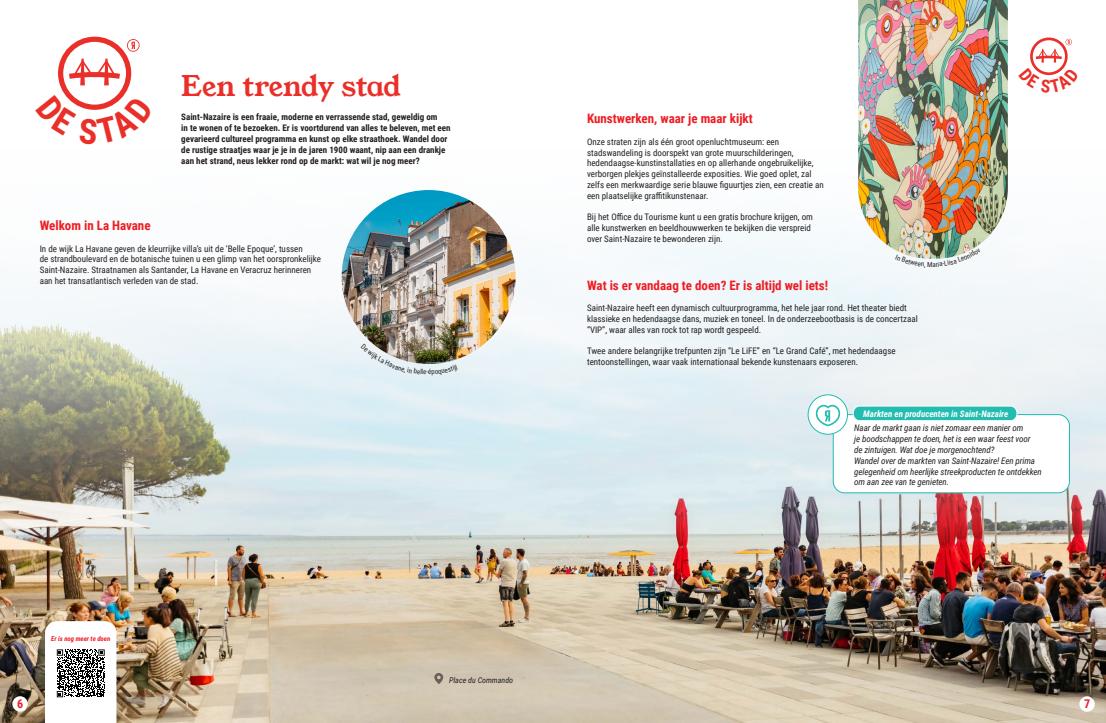
<style>
.page{position:relative;width:1106px;height:723px;background:#fff}
.page>*{position:absolute;margin:0;border:0;box-sizing:border-box;transform-origin:0 0}
.t1{font:28px "Young Serif";letter-spacing:-.01em;color:#ea2f29}
.t2{font:700 13px "Roboto Condensed";color:#ee1d23}
.t3{font:700 12px "Roboto Condensed";color:#ee1d23}
.t4{font:9px/10.8px "Roboto Condensed";color:#231f20}
.t5{font:700 9px/10.8px "Roboto Condensed";color:#231f20}
.t6{font:italic 9px/10.8px "Roboto Condensed";letter-spacing:-.01em;color:#231f20}
.t7{font:italic 700 9px "Roboto Condensed";color:#fff}
.t8{font:italic 8px "Roboto Condensed";color:#231f20}
.t9{font:7px "Roboto Condensed";color:#231f20}
.t10{font:italic 700 6.7px "Roboto Condensed";color:#ee1d23}
</style>
<div class="page">
<img style="left:0;top:0;width:1106px;height:723px">
<svg style="left:434px;top:673px;width:9px;height:11px"></svg>
<svg style="left:45px;top:621px;width:71px;height:102px"></svg>
<img style="left:341px;top:190px;width:174px;height:174px;border-radius:87px">
<img style="left:858px;top:0;width:149px;height:259px">
<div style="left:1079px;top:696px;width:15px;height:16px;background:#fff;border-radius:50%"></div>
<div style="left:12px;top:696px;width:16px;height:15px;background:#fff;border-radius:50%"></div>
<div style="left:833px;top:415px;width:236px;height:78px;background:#fff;border-radius:11px"></div>
<div style="left:832px;top:414px;width:238px;height:79px;border:1px solid #22bcb1;border-radius:11px"></div>
<div style="left:808px;top:395px;width:39px;height:39px;background:#fff;border-radius:50%"></div>
<div style="left:807px;top:394px;width:41px;height:41px;border:1px solid #22bcb1;border-radius:50%"></div>
<svg style="left:852px;top:405px;width:165px;height:16px;background:#48c7be"></svg>
<svg style="left:815px;top:404px;width:25px;height:22px"></svg>
<svg style="left:35px;top:37px;width:119px;height:107px"></svg>
<svg style="left:1018px;top:38px;width:61px;height:55px"></svg>
<svg style="left:361px;top:344px;width:96px;height:32px;background:#b5b9b1"></svg>
<svg style="left:895px;top:248px;width:86px;height:20px"></svg>
<h1 class="t1" style="left:181px;top:70px;width:221px">Een trendy stad</h1>
<p class="t5" style="left:181px;top:111px;width:271px">Saint-Nazaire is een fraaie, moderne en verrassende stad, geweldig om<br>in te wonen of te bezoeken. Er is voortdurend van alles te beleven, met een gevarieerd cultureel programma en kunst op elke straathoek. Wandel door de rustige straatjes waar je je in de jaren 1900 waant, nip aan een drankje aan het strand, neus lekker rond op de markt: wat wil je nog meer?</p>
<h2 class="t2" style="left:40px;top:216px;width:112px">Welkom in La Havane</h2>
<p class="t4" style="left:40px;top:243px;width:283px">In de wijk La Havane geven de kleurrijke villa’s uit de ‘Belle Epoque’, tussen<br>de strandboulevard en de botanische tuinen u een glimp van het oorspronkelijke Saint-Nazaire. Straatnamen als Santander, La Havane en Veracruz herinneren aan het transatlantisch verleden van de stad.</p>
<p class="t10" style="left:51px;top:634px;width:61px">Er is nog meer te doen</p>
<p class="t9" style="left:426px;top:367px;width:3px">-</p>
<p class="t8" style="left:449px;top:674px;width:66px">Place du Commando</p>
<h2 class="t2" style="left:587px;top:109px;width:167px">Kunstwerken, waar je maar kijkt</h2>
<p class="t4" style="left:587px;top:136px;width:238px">Onze straten zijn als één groot openluchtmuseum: een stadswandeling is doorspekt van grote muurschilderingen, hedendaagse-kunstinstallaties en op allerhande ongebruikelijke, verborgen plekjes geïnstalleerde exposities. Wie goed oplet, zal zelfs een merkwaardige serie blauwe figuurtjes zien, een creatie an een plaatselijke graffitikunstenaar.</p>
<p class="t4" style="left:587px;top:211px;width:227px">Bij het Office du Tourisme kunt u een gratis brochure krijgen, om alle kunstwerken en beeldhouwwerken te bekijken die verspreid over Saint-Nazaire te bewonderen zijn.</p>
<h2 class="t2" style="left:587px;top:276px;width:243px">Wat is er vandaag te doen? Er is altijd wel iets!</h2>
<p class="t4" style="left:587px;top:302px;width:332px">Saint-Nazaire heeft een dynamisch cultuurprogramma, het hele jaar rond. Het theater biedt klassieke en hedendaagse dans, muziek en toneel. In de onderzeebootbasis is de concertzaal “VIP”, waar alles van rock tot rap wordt gespeeld.</p>
<p class="t4" style="left:587px;top:345px;width:310px">Twee andere belangrijke trefpunten zijn “Le LiFE” en “Le Grand Café”, met hedendaagse tentoonstellingen, waar vaak internationaal bekende kunstenaars exposeren.</p>
<p class="t7" style="left:863px;top:407px;width:147px">Markten en producenten in Saint-Nazaire</p>
<p class="t6" style="left:854px;top:422px;width:189px">Naar de markt gaan is niet zomaar een manier om<br>je boodschappen te doen, het is een waar feest voor<br>de zintuigen. Wat doe je morgenochtend?<br>Wandel over de markten van Saint-Nazaire! Een prima gelegenheid om heerlijke streekproducten te ontdekken om aan zee van te genieten.</p>
<h3 class="t3" style="left:17px;top:695px;width:8px">6</h3>
<h3 class="t3" style="left:1084px;top:695px;width:8px">7</h3>
</div>
